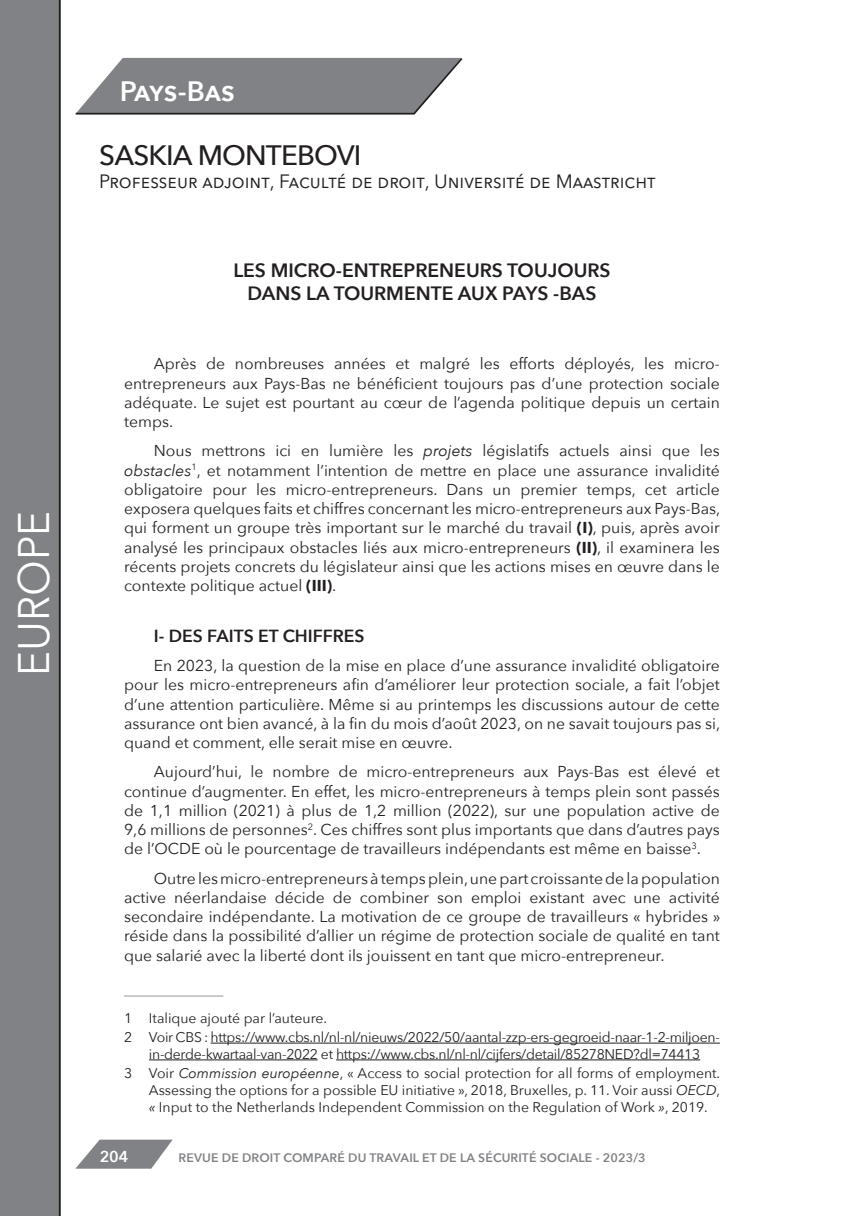
<style>
.page{position:relative;width:844px;height:1216px;background:#fff}
.page>*{position:absolute;margin:0;border:0;box-sizing:border-box;transform-origin:0 0}
.t1{font:44.1px "Avenir Next";color:#fff;scale:.95 1}
.t2{font:600 28px "Avenir Next";color:#fff}
.Auteur{font:500 28px "Avenir Next";letter-spacing:-.03em;color:#231f20}
.Titre_Actualité{font:600 19.25px/23.1px "Avenir Next";color:#231f20;text-align:center}
.Univ__rattachement{font:19.25px "Avenir Next";color:#231f20}
.Titre_I_actua{font:600 17.5px "Avenir Next";color:#231f20}
.Corps_Texte_actua{font:15.75px/19.2px "Avenir Next";color:#231f20;text-align:justify}
.t3{font:600 15.75px "Avenir Next";color:#fff}
.Notes_de_fin_actua{font:14px/16.8px "Avenir Next";letter-spacing:-.02em;color:#231f20;text-align:center}
.Notes_de_fin_actua-2{font:14px "Avenir Next";color:#231f20}
.t4{font:600 12.25px "Avenir Next";letter-spacing:.01em;color:#808285}
.s1{font-style:italic}
.s2{font-weight:700}
</style>
<div class="page">
<div style="left:0;top:0;width:61px;height:1215px;background:#808285"></div>
<svg style="left:75px;top:57px;width:388px;height:58px;background:#8f9093"></svg>
<hr style="left:59px;top:0;width:1px;height:1215px;background:#231f20">
<svg style="left:76px;top:1139px;width:96px;height:29px"></svg>
<hr style="left:124px;top:995px;width:99px;height:1px;background:#939598">
<hr style="left:210px;top:1042px;width:509px;height:1px;background:#231f20">
<hr style="left:149px;top:1059px;width:169px;height:1px;background:#231f20">
<hr style="left:336px;top:1059px;width:364px;height:1px;background:#231f20">
<h1 class="t1" style="left:-4px;top:675px;width:175px;rotate:-90deg">EUROPE</h1>
<h2 class="t2" style="left:153px;top:67px;width:93px">Algé....</h2>
<h2 class="t2" style="left:120px;top:67px;width:117px">Pays-Bas</h2>
<p class="Auteur" style="left:99px;top:132px;width:264px">SASKIA MONTEBOVI</p>
<p class="Univ__rattachement" style="left:99px;top:165px;width:557px">Professeur adjoint, Faculté de droit, Université de Maastricht</p>
<p class="Titre_Actualité" style="left:233px;top:258px;width:379px">LES MICRO-ENTREPRENEURS TOUJOURS<br>DANS LA TOURMENTE AUX PAYS -BAS</p>
<p class="Corps_Texte_actua" style="left:124px;top:353px;width:597px;text-indent:30px">Après de nombreuses années et malgré les efforts déployés, les micro&shy;entrepreneurs aux Pays-Bas ne bénéficient toujours pas d’une protection sociale adéquate. Le sujet est pourtant au cœur de l’agenda politique depuis un certain temps.</p>
<p class="Corps_Texte_actua" style="left:124px;top:440px;width:597px;text-indent:30px">Nous mettrons ici en lumière les <span class="s1">projets</span> législatifs actuels ainsi que les <span class="s1">obstacles</span><sup>1</sup>, et notamment l’intention de mettre en place une assurance invalidité obligatoire pour les micro-entrepreneurs. Dans un premier temps, cet article exposera quelques faits et chiffres concernant les micro-entrepreneurs aux Pays-Bas, qui forment un groupe très important sur le marché du travail <span class="s2">(I)</span>, puis, après avoir analysé les principaux obstacles liés aux micro-entrepreneurs <span class="s2">(II)</span>, il examinera les récents projets concrets du législateur ainsi que les actions mises en œuvre dans le contexte politique actuel <span class="s2">(III)</span>.</p>
<p class="Titre_I_actua" style="left:154px;top:620px;width:212px">I- DES FAITS ET CHIFFRES</p>
<p class="Corps_Texte_actua" style="left:124px;top:655px;width:597px;text-indent:30px">En 2023, la question de la mise en place d’une assurance invalidité obligatoire pour les micro-entrepreneurs afin d’améliorer leur protection sociale, a fait l’objet d’une attention particulière. Même si au printemps les discussions autour de cette assurance ont bien avancé, à la fin du mois d’août 2023, on ne savait toujours pas si, quand et comment, elle serait mise en œuvre.</p>
<p class="Corps_Texte_actua" style="left:124px;top:761px;width:597px;text-indent:30px">Aujourd’hui, le nombre de micro-entrepreneurs aux Pays-Bas est élevé et continue d’augmenter. En effet, les micro-entrepreneurs à temps plein sont passés de 1,1 million (2021) à plus de 1,2 million (2022), sur une population active de 9,6 millions de personnes<sup>2</sup>. Ces chiffres sont plus importants que dans d’autres pays de l’OCDE où le pourcentage de travailleurs indépendants est même en baisse<sup>3</sup>.</p>
<p class="Corps_Texte_actua" style="left:124px;top:867px;width:597px;text-indent:30px">Outre les micro-entrepreneurs à temps plein, une part croissante de la population active néerlandaise décide de combiner son emploi existant avec une activité secondaire indépendante. La motivation de ce groupe de travailleurs « hybrides » réside dans la possibilité d’allier un régime de protection sociale de qualité en tant que salarié avec la liberté dont ils jouissent en tant que micro-entrepreneur.</p>
<p class="Notes_de_fin_actua-2" style="left:124px;top:1006px;width:204px">1 Italique ajouté par l’auteure.</p>
<p class="Notes_de_fin_actua" style="left:124px;top:1028px;width:597px">2 Voir CBS : https://www.cbs.nl/nl-nl/nieuws/2022/50/aantal-zzp-ers-gegroeid-naar-1-2-miljoen&shy;in-derde-kwartaal-van-2022 et https://www.cbs.nl/nl-nl/cijfers/detail/85278NED?dl=74413</p>
<p class="Notes_de_fin_actua" style="left:149px;top:1064px;width:572px;text-align:justify;text-indent:-25px">3 Voir <span class="s1">Commission européenne</span>, « Access to social protection for all forms of employment.<br>Assessing the options for a possible EU initiative », 2018, Bruxelles, p. 11. Voir aussi <span class="s1">OECD</span>, <span class="s1">«</span> Input to the Netherlands Independent Commission on the Regulation of Work <span class="s1">»</span>, 2019.</p>
<p class="t3" style="left:100px;top:1142px;width:30px">204</p>
<p class="t4" style="left:178px;top:1146px;width:468px">REVUE DE DROIT COMPARÉ DU TRAVAIL ET DE LA SÉCURITÉ SOCIALE - 2023/3</p>
</div>
